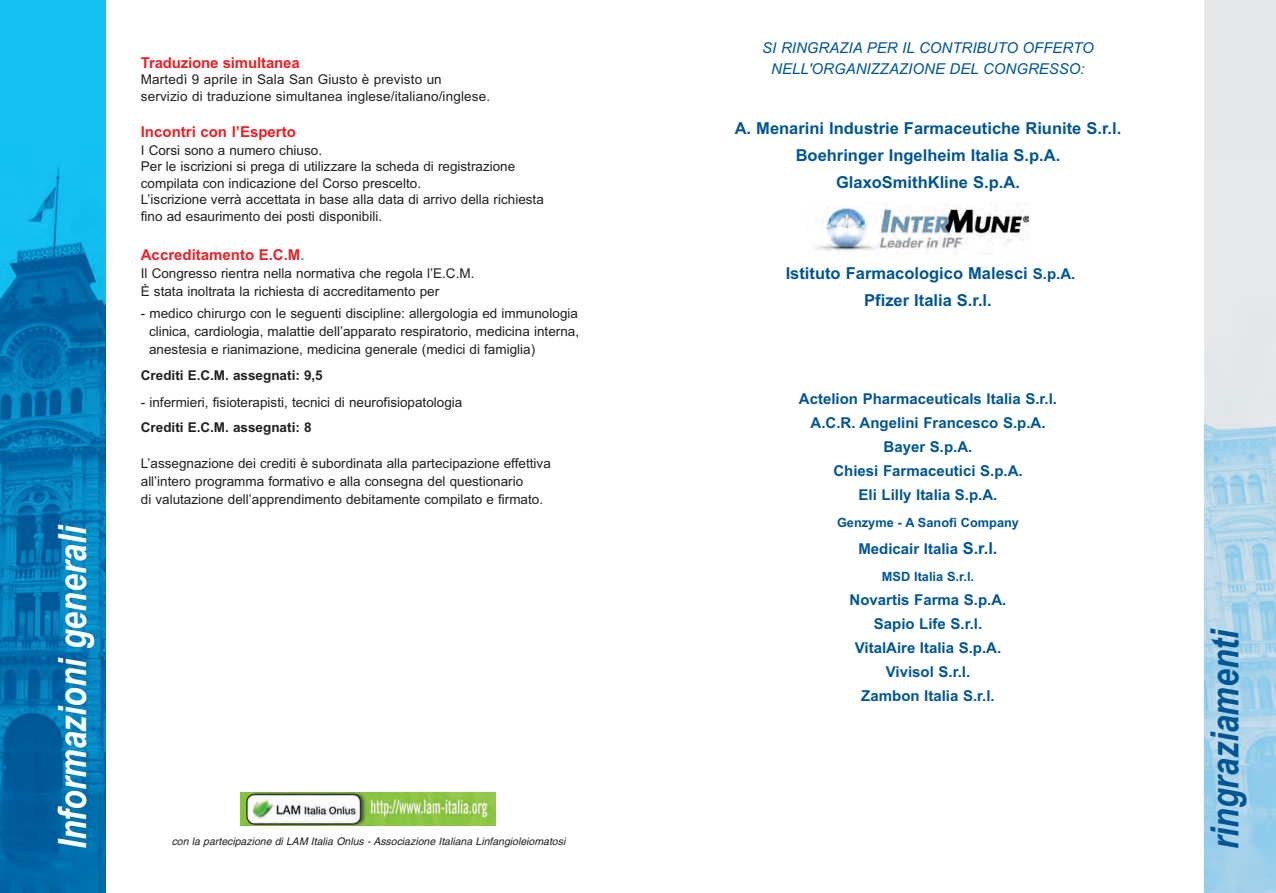
<style>
.page{position:relative;width:1276px;height:893px;background:#fff}
.page>*{position:absolute;margin:0;border:0;box-sizing:border-box;transform-origin:0 0}
.t1{font:italic 700 39px "Arial Narrow";color:#fff}
.t2{font:italic 700 39px "Arial Narrow";color:#005595}
.t3{font:700 16.5px/27px "Arial";color:#005595;text-align:center}
.t4{font:700 15px/24px "Arial";color:#005595;text-align:center}
.t5{font:italic 15px/21px "Arial";color:#005595;text-align:center}
.t6{font:700 15px "Arial";color:#ee1e24}
.t7{font:13.5px/16.5px "Arial";color:#231f20}
.t8{font:700 13.5px "Arial";color:#231f20}
.t9{font:700 12.75px "Arial";color:#005595}
.t10{font:italic 10.5px "Helvetica";color:#231f20}
.s1{color:#23bfd2}
.s2{font-size:15px}
.s3{font-size:16.5px}
</style>
<div class="page">
<div style="left:1204px;top:0;width:72px;height:893px;background:#e6e7e9"></div>
<img style="left:1204px;top:423px;width:72px;height:470px">
<div style="left:0;top:0;width:106px;height:893px;background:#15c0f2"></div>
<img style="left:0;top:168px;width:106px;height:725px">
<img style="left:240px;top:792px;width:255px;height:33px">
<img style="left:814px;top:204px;width:214px;height:49px">
<h1 class="t1" style="left:50px;top:849px;width:326px;rotate:-90deg">Informazioni generali</h1>
<p class="t6" style="left:141px;top:54px;width:160px">Traduzione simultanea</p>
<p class="t7" style="left:141px;top:71px;width:351px">Martedì 9 aprile in Sala San Giusto è previsto un servizio di traduzione simultanea inglese/italiano/inglese.</p>
<p class="t6" style="left:141px;top:123px;width:157px">Incontri con l’Esperto</p>
<p class="t7" style="left:141px;top:142px;width:404px">I Corsi sono a numero chiuso.<br>Per le iscrizioni si prega di utilizzare la scheda di registrazione compilata con indicazione del Corso prescelto.<br>L’iscrizione verrà accettata in base alla data di arrivo della richiesta fino ad esaurimento dei posti disponibili.</p>
<p class="t6" style="left:141px;top:246px;width:165px">Accreditamento E.C.M<span class="s1">.</span></p>
<p class="t7" style="left:141px;top:264px;width:335px;line-height:18px">Il Congresso rientra nella normativa che regola l’E.C.M.<br>È stata inoltrata la richiesta di accreditamento per</p>
<p class="t7" style="left:149px;top:305px;width:431px;line-height:18px;text-align:justify;text-indent:-8px">- medico chirurgo con le seguenti discipline: allergologia ed immunologia clinica, cardiologia, malattie dell’apparato respiratorio, medicina interna, anestesia e rianimazione, medicina generale (medici di famiglia)</p>
<p class="t8" style="left:141px;top:367px;width:183px">Crediti E.C.M. assegnati: 9,5</p>
<p class="t7" style="left:141px;top:394px;width:323px">- infermieri, fisioterapisti, tecnici di neurofisiopatologia</p>
<p class="t8" style="left:141px;top:420px;width:172px">Crediti E.C.M. assegnati: 8</p>
<p class="t7" style="left:141px;top:455px;width:411px;line-height:18px">L’assegnazione dei crediti è subordinata alla partecipazione effettiva all’intero programma formativo e alla consegna del questionario<br>di valutazione dell’apprendimento debitamente compilato e firmato.</p>
<p class="t10" style="left:172px;top:837px;width:395px">con la partecipazione di LAM Italia Onlus - Associazione Italiana Linfangioleiomatosi</p>
<p class="t5" style="left:762px;top:38px;width:333px">SI RINGRAZIA PER IL CONTRIBUTO OFFERTO<br>NELL'ORGANIZZAZIONE DEL CONGRESSO:</p>
<p class="t3" style="left:734px;top:115px;width:388px">A. Menarini Industrie Farmaceutiche Riunite S.r.l.<br>Boehringer Ingelheim Italia S.p.A.<br>GlaxoSmithKline S.p.A.</p>
<p class="t3" style="left:785px;top:260px;width:291px">Istituto Farmacologico Malesci <span class="s2">S.p.A.<br></span>Pfizer Italia S.r.l.</p>
<p class="t4" style="left:799px;top:387px;width:260px">Actelion Pharmaceuticals Italia S.r.l.<br>A.C.R. Angelini Francesco S.p.A.<br>Bayer S.p.A.<br>Chiesi Farmaceutici S.p.A.<br>Eli Lilly Italia S.p.A.</p>
<p class="t9" style="left:837px;top:515px;width:183px">Genzyme - A Sanofi Company</p>
<p class="t4" style="left:858px;top:537px;width:141px">Medicair Italia <span class="s3">S.r.l.</span></p>
<p class="t9" style="left:882px;top:569px;width:94px">MSD Italia S.r.l.</p>
<p class="t4" style="left:849px;top:588px;width:158px">Novartis Farma S.p.A.<br>Sapio Life S.r.l.<br>VitalAire Italia S.p.A.<br>Vivisol S.r.l.<br>Zambon Italia S.r.l.</p>
<h1 class="t2" style="left:1202px;top:849px;width:222px;rotate:-90deg">ringraziamenti</h1>
</div>
